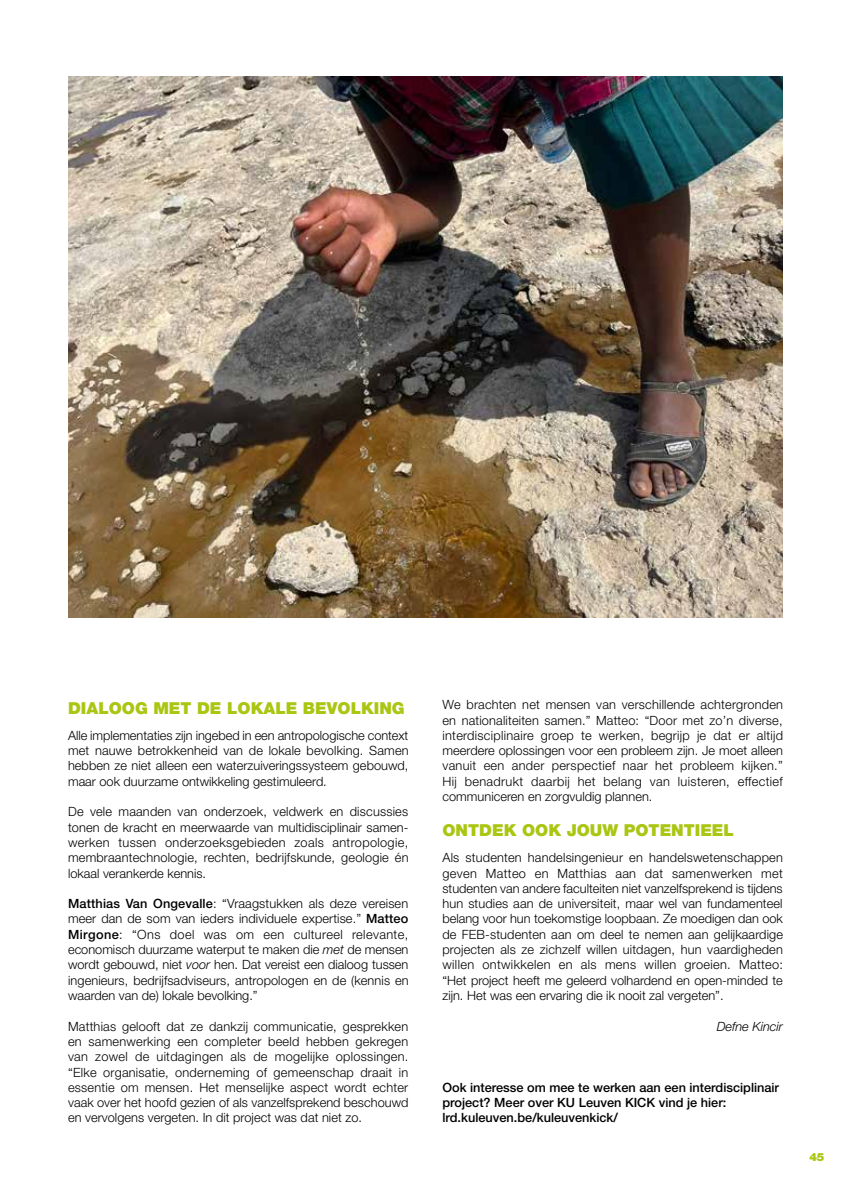
<style>
.page{position:relative;width:851px;height:1191px;background:#fff}
.page>*{position:absolute;margin:0;border:0;box-sizing:border-box;transform-origin:0 0}
.t1{font:900 16.5px "Helvetica Neue LT Std";color:#aac612}
.t2{font:300 12.75px/15.3px "Helvetica Neue LT Std";letter-spacing:.005em;color:#000;text-align:justify}
.t3{font:500 12.75px/15.3px "Helvetica Neue LT Std";color:#000}
.t4{font:italic 300 12.75px "Helvetica Neue LT Std";color:#000}
.t5{font:900 11.25px "Helvetica Neue LT Std";color:#aac612}
.s1{font-weight:500}
.s2{font-style:italic}
</style>
<div class="page">
<img style="left:68px;top:77px;width:714px;height:540px">
<p class="t1" style="left:68px;top:698px;width:338px">DIALOOG MET DE LOKALE BEVOLKING</p>
<p class="t2" style="left:68px;top:727px;width:342px">Alle implementaties zijn ingebed in een antropologische context met nauwe betrokkenheid van de lokale bevolking. Samen hebben ze niet alleen een waterzuiveringssysteem gebouwd, maar ook duurzame ontwikkeling gestimuleerd.</p>
<p class="t2" style="left:68px;top:804px;width:342px">De vele maanden van onderzoek, veldwerk en discussies tonen de kracht en meerwaarde van multidisciplinair samen&shy;werken tussen onderzoeksgebieden zoals antropologie, membraantechnologie, rechten, bedrijfskunde, geologie én lokaal verankerde kennis.</p>
<p class="t2" style="left:68px;top:895px;width:342px"><span class="s1">Matthias Van Ongevalle</span>: “Vraagstukken als deze vereisen meer dan de som van ieders individuele expertise.” <span class="s1">Matteo Mirgone</span>: “Ons doel was om een cultureel relevante, economisch duurzame waterput te maken die <span class="s2">met</span> de mensen wordt gebouwd, niet <span class="s2">voor</span> hen. Dat vereist een dialoog tussen ingenieurs, bedrijfsadviseurs, antropologen en de (kennis en waarden van de) lokale bevolking.”</p>
<p class="t2" style="left:68px;top:1018px;width:342px">Matthias gelooft dat ze dankzij communicatie, gesprekken en samenwerking een completer beeld hebben gekregen van zowel de uitdagingen als de mogelijke oplossingen. “Elke organisatie, onderneming of gemeenschap draait in essentie om mensen. Het menselijke aspect wordt echter vaak over het hoofd gezien of als vanzelfsprekend beschouwd en vervolgens vergeten. In dit project was dat niet zo.</p>
<p class="t2" style="left:442px;top:696px;width:342px">We brachten net mensen van verschillende achtergronden en nationaliteiten samen.” Matteo: “Door met zo’n diverse, interdisciplinaire groep te werken, begrijp je dat er altijd meerdere oplossingen voor een probleem zijn. Je moet alleen vanuit een ander perspectief naar het probleem kijken.” Hij benadrukt daarbij het belang van luisteren, effectief communiceren en zorgvuldig plannen.</p>
<p class="t1" style="left:442px;top:820px;width:293px">ONTDEK OOK JOUW POTENTIEEL</p>
<p class="t2" style="left:442px;top:849px;width:342px">Als studenten handelsingenieur en handelswetenschappen geven Matteo en Matthias aan dat samenwerken met studenten van andere faculteiten niet vanzelfsprekend is tijdens hun studies aan de universiteit, maar wel van fundamenteel belang voor hun toekomstige loopbaan. Ze moedigen dan ook de FEB-studenten aan om deel te nemen aan gelijkaardige projecten als ze zichzelf willen uitdagen, hun vaardigheden willen ontwikkelen en als mens willen groeien. Matteo: “Het project heeft me geleerd volhardend en open-minded te zijn. Het was een ervaring die ik nooit zal vergeten”.</p>
<p class="t4" style="left:716px;top:1018px;width:68px">Defne Kincir</p>
<p class="t3" style="left:442px;top:1079px;width:338px">Ook interesse om mee te werken aan een interdisciplinair project? Meer over KU Leuven KICK vind je hier: lrd.kuleuven.be/kuleuvenkick/</p>
<p class="t5" style="left:809px;top:1150px;width:17px">45</p>
</div>
